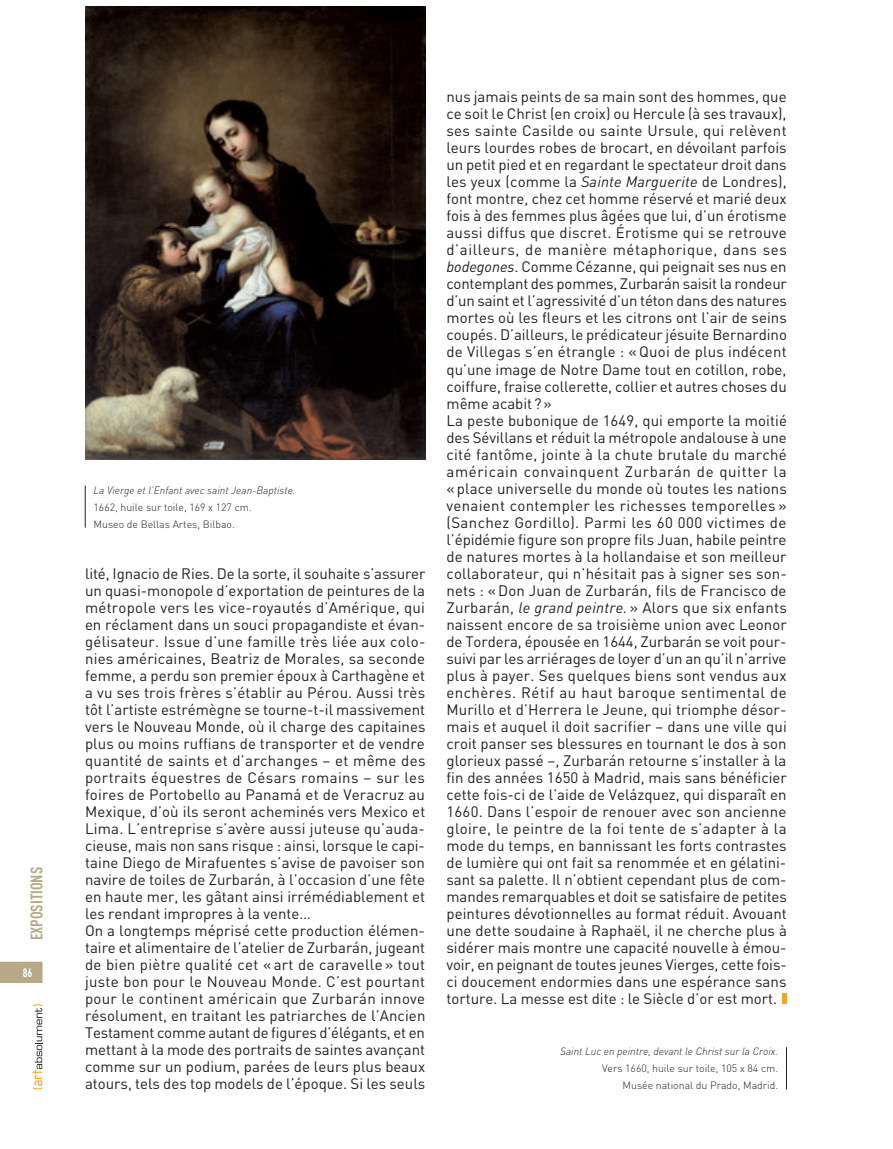
<style>
.page{position:relative;width:893px;height:1149px;background:#fff}
.page>*{position:absolute;margin:0;border:0;box-sizing:border-box;transform-origin:0 0}
.t1{font:700 16.5px "DIN Cond";color:#b7a887}
.t2{font:15px/17px "DIN";letter-spacing:.005em;color:#231f20}
.t3{font:700 12px "DIN Cond";color:#fff}
.t4{font:300 10.5px/17px "DIN";color:#231f20}
.t5{font:italic 300 10.5px "DIN";color:#231f20}
.s1{font-style:italic}
</style>
<div class="page">
<svg style="left:32px;top:1004px;width:11px;height:85px"></svg>
<svg style="left:0;top:961px;width:43px;height:21px"></svg>
<div style="left:782px;top:993px;width:5px;height:10px;background:#f9a51b"></div>
<img style="left:85px;top:6px;width:340px;height:453px">
<hr style="left:85px;top:485px;width:1px;height:42px;background:#231f20">
<hr style="left:786px;top:1046px;width:1px;height:43px;background:#231f20">
<p class="t1" style="left:27px;top:940px;width:75px;rotate:-90deg">Expositions</p>
<p class="t3" style="left:23px;top:964px;width:11px">86</p>
<p class="t5" style="left:94px;top:483px;width:204px">La Vierge et l’Enfant avec saint Jean-Baptiste.</p>
<p class="t4" style="left:94px;top:498px;width:160px">1662, huile sur toile, 169 x 127 cm.<br>Museo de Bellas Artes, Bilbao.</p>
<p class="t2" style="left:85px;top:564px;width:342px">lité, Ignacio de Ries. De la sorte, il souhaite s’assurer un quasi-monopole d’exportation de peintures de la métropole vers les vice-royautés d’Amérique, qui en réclament dans un souci propagandiste et évan&shy;gélisateur. Issue d’une famille très liée aux colo&shy;nies américaines, Beatriz de Morales, sa seconde femme, a perdu son premier époux à Carthagène et a vu ses trois frères s’établir au Pérou. Aussi très tôt l’artiste estrémègne se tourne-t-il massivement vers le Nouveau Monde, où il charge des capitaines plus ou moins ruffians de transporter et de vendre quantité de saints et d’archanges – et même des portraits équestres de Césars romains – sur les foires de Portobello au Panamá et de Veracruz au Mexique, d’où ils seront acheminés vers Mexico et Lima. L’entreprise s’avère aussi juteuse qu’auda&shy;cieuse, mais non sans risque : ainsi, lorsque le capi&shy;taine Diego de Mirafuentes s’avise de pavoiser son navire de toiles de Zurbarán, à l’occasion d’une fête en haute mer, les gâtant ainsi irrémédiablement et les rendant impropres à la vente…<br>On a longtemps méprisé cette production élémen&shy;taire et alimentaire de l’atelier de Zurbarán, jugeant de bien piètre qualité cet « art de caravelle » tout juste bon pour le Nouveau Monde. C’est pourtant pour le continent américain que Zurbarán innove résolument, en traitant les patriarches de l’Ancien Testament comme autant de figures d’élégants, et en mettant à la mode des portraits de saintes avançant comme sur un podium, parées de leurs plus beaux atours, tels des top models de l’époque. Si les seuls</p>
<p class="t2" style="left:446px;top:88px;width:342px">nus jamais peints de sa main sont des hommes, que ce soit le Christ (en croix) ou Hercule (à ses travaux), ses sainte Casilde ou sainte Ursule, qui relèvent leurs lourdes robes de brocart, en dévoilant parfois un petit pied et en regardant le spectateur droit dans les yeux (comme la <span class="s1">Sainte Marguerite</span> de Londres), font montre, chez cet homme réservé et marié deux fois à des femmes plus âgées que lui, d’un érotisme aussi diffus que discret. Érotisme qui se retrouve d’ailleurs, de manière métaphorique, dans ses <span class="s1">bodegones</span>. Comme Cézanne, qui peignait ses nus en contemplant des pommes, Zurbarán saisit la rondeur d’un saint et l’agressivité d’un téton dans des natures mortes où les fleurs et les citrons ont l’air de seins coupés. D’ailleurs, le prédicateur jésuite Bernardino de Villegas s’en étrangle : «Quoi de plus indécent qu’une image de Notre Dame tout en cotillon, robe, coiffure, fraise collerette, collier et autres choses du même acabit ?»<br>La peste bubonique de 1649, qui emporte la moitié des Sévillans et réduit la métropole andalouse à une cité fantôme, jointe à la chute brutale du marché américain convainquent Zurbarán de quitter la «place universelle du monde où toutes les nations venaient contempler les richesses temporelles » (Sanchez Gordillo). Parmi les 60 000 victimes de l’épidémie figure son propre fils Juan, habile peintre de natures mortes à la hollandaise et son meilleur collaborateur, qui n’hésitait pas à signer ses son&shy;nets : «Don Juan de Zurbarán, fils de Francisco de Zurbarán, <span class="s1">le grand peintre.</span> » Alors que six enfants naissent encore de sa troisième union avec Leonor de Tordera, épousée en 1644, Zurbarán se voit pour&shy;suivi par les arriérages de loyer d’un an qu’il n’arrive plus à payer. Ses quelques biens sont vendus aux enchères. Rétif au haut baroque sentimental de Murillo et d’Herrera le Jeune, qui triomphe désor&shy;mais et auquel il doit sacrifier – dans une ville qui croit panser ses blessures en tournant le dos à son glorieux passé –, Zurbarán retourne s’installer à la fin des années 1650 à Madrid, mais sans bénéficier cette fois-ci de l’aide de Velázquez, qui disparaît en 1660. Dans l’espoir de renouer avec son ancienne gloire, le peintre de la foi tente de s’adapter à la mode du temps, en bannissant les forts contrastes de lumière qui ont fait sa renommée et en gélatini&shy;sant sa palette. Il n’obtient cependant plus de com&shy;mandes remarquables et doit se satisfaire de petites peintures dévotionnelles au format réduit. Avouant une dette soudaine à Raphaël, il ne cherche plus à sidérer mais montre une capacité nouvelle à émou&shy;voir, en peignant de toutes jeunes Vierges, cette fois&shy;ci doucement endormies dans une espérance sans torture. La messe est dite : le Siècle d’or est mort.</p>
<p class="t5" style="left:560px;top:1044px;width:220px">Saint Luc en peintre, devant le Christ sur la Croix.</p>
<p class="t4" style="left:602px;top:1059px;width:178px;text-align:right">Vers 1660, huile sur toile, 105 x 84 cm.<br>Musée national du Prado, Madrid.</p>
</div>
